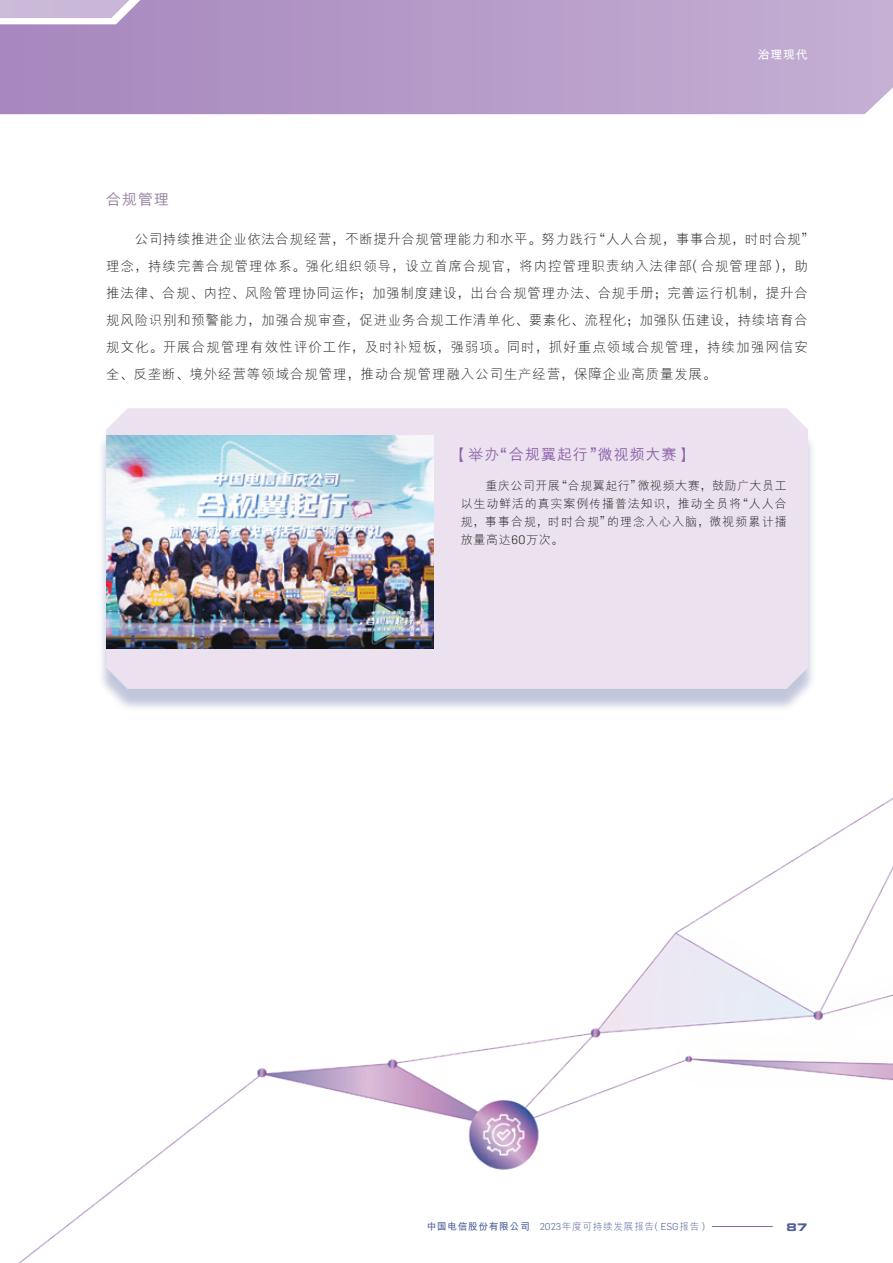
<style>
.page{position:relative;width:893px;height:1263px;background:#fff}
.page>*{position:absolute;margin:0;border:0;box-sizing:border-box;transform-origin:0 0}
._04___H2{font:500 15px "M Hei HKS";letter-spacing:.065em;color:#8c62aa}
._04___H2-2{font:500 15px "M Hei HKS";color:#96809e}
._01_Body_Text{font:300 13.5px/27px "M Hei HKS";letter-spacing:.055em;color:#231f20}
.case_study_text{font:300 12px/18px "M Hei HKS";letter-spacing:.07em;color:#231f20;text-align:justify}
.t1{font:700 12px "M Hei HKS";color:#fff}
.t2{font:10.5px "Eurostile LT Std Bold Ex 2";color:#4e5d98}
.t3{font:300 9.75px "M Hei HKS";letter-spacing:.06em;color:#4e5d98}
.s1{font-family:"FZLTXHK";font-weight:400}
.s2{font-family:"FZLTZHUNHJW GB1 0";font-weight:400}
.s3{font-family:"Flama"}
.s4{font-weight:700}
</style>
<div class="page">
<img style="left:0;top:0;width:893px;height:1263px">
<p class="t1" style="left:758px;top:46px;width:52px">治理現代</p>
<p class="_04___H2-2" style="left:106px;top:188px;width:64px">合規管理</p>
<p class="_01_Body_Text" style="left:106px;top:225px;width:710px;text-indent:28px">公司持續推進企業依法合規經營<span class="s1">，</span>不斷提升合規管理能力和水平<span class="s1">。</span>努力踐行<span class="s1">“</span>人人合規<span class="s1">，</span>事事合規<span class="s1">，</span>時時合規<span class="s1">”</span>理念<span class="s1">，</span>持續完善合規管理體系<span class="s1">。</span>強化組織領導<span class="s1">，</span>設立首席合規官<span class="s1">，</span>將內控管理職責納入法律部<span class="s1">（</span>合規管理部<span class="s1">），</span>助推法律<span class="s1">、</span>合規<span class="s1">、</span>內控<span class="s1">、</span>風險管理協同運作<span class="s1">；</span>加強制度建設<span class="s1">，</span>出台合規管理辦法<span class="s1">、</span>合規手冊<span class="s1">；</span>完善運行機制<span class="s1">，</span>提升合規風險識別和預警能力<span class="s1">，</span>加強合規審查<span class="s1">，</span>促進業務合規工作清單化<span class="s1">、</span>要素化<span class="s1">、</span>流程化<span class="s1">；</span>加強隊伍建設<span class="s1">，</span>持續培育合規文化<span class="s1">。</span>開展合規管理有效性評價工作<span class="s1">，</span>及時補短板<span class="s1">，</span>強弱項<span class="s1">。</span>同時<span class="s1">，</span>抓好重點領域合規管理<span class="s1">，</span>持續加強網信安全<span class="s1">、</span>反壟斷<span class="s1">、</span>境外經營等領域合規管理<span class="s1">，</span>推動合規管理融入公司生產經營<span class="s1">，</span>保障企業高質量發展<span class="s1">。</span></p>
<p class="_04___H2" style="left:453px;top:444px;width:240px"><span class="s2">【</span>舉辦<span class="s2">“</span>合規翼起行<span class="s2">”</span>微視頻大賽<span class="s2">】</span></p>
<p class="case_study_text" style="left:461px;top:476px;width:327px;text-indent:25px">重慶公司開展<span class="s1">“</span>合規翼起行<span class="s1">”</span>微視頻大賽<span class="s1">，</span>鼓勵廣大員工以生動鮮活的真實案例傳播普法知識<span class="s1">，</span>推動全員將<span class="s1">“</span>人人合規<span class="s1">，</span>事事合規<span class="s1">，</span>時時合規<span class="s1">”</span>的理念入心入腦<span class="s1">，</span>微視頻累計播放量高達<span class="s3">60</span>萬次<span class="s1">。</span></p>
<p class="t3" style="left:427px;top:1219px;width:284px"><span class="s4">中國電信股份有限公司</span> <span class="s3">2023</span>年度可持續發展報告<span class="s1">（</span><span class="s3">ESG</span>報告<span class="s1">）</span></p>
<p class="t2" style="left:786px;top:1219px;width:23px">87</p>
</div>
